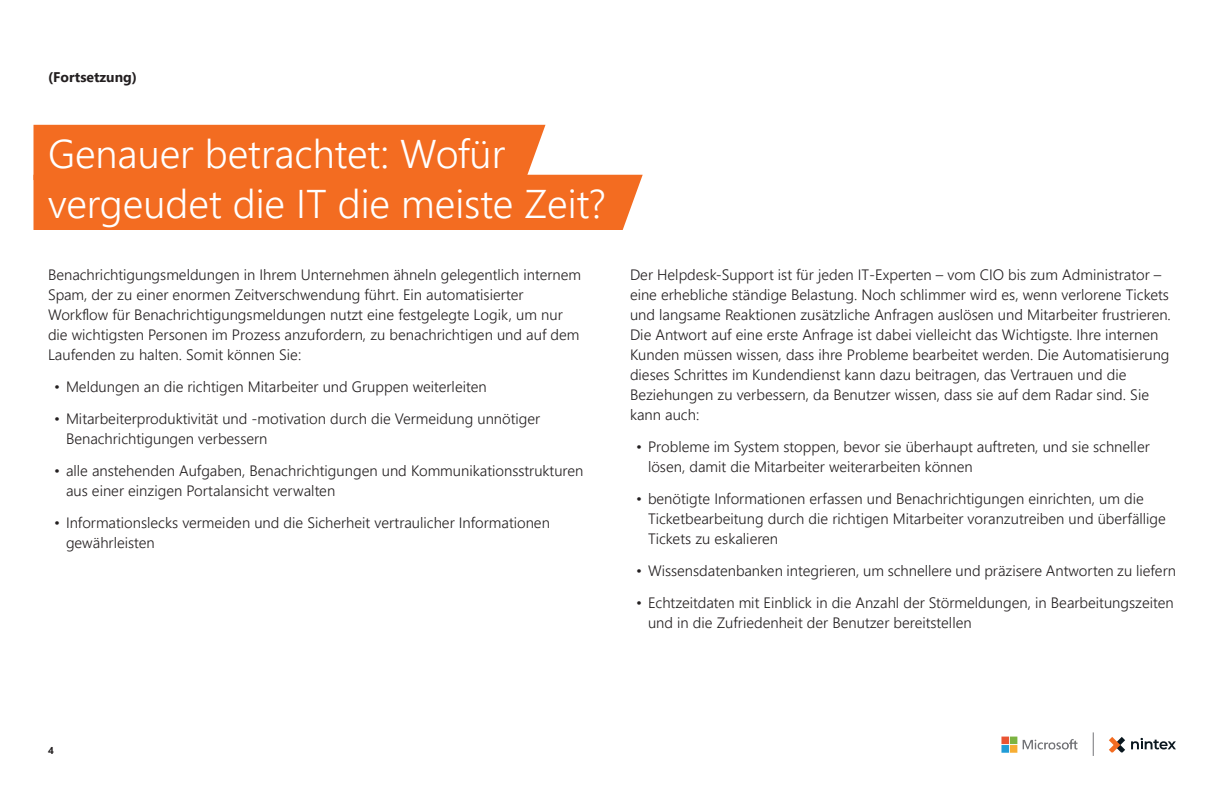
<style>
.page{position:relative;width:1224px;height:792px;background:#fff}
.page>*{position:absolute;margin:0;border:0;box-sizing:border-box;transform-origin:0 0}
.t1{font:300 40px/50px "Segoe UI";color:#fff}
.t2{font:300 15px/20px "Segoe UI";color:#231f20}
.t3{font:700 14px "Segoe UI";color:#231f20}
.t4{font:700 10px "Segoe UI";color:#231f20}
</style>
<div class="page">
<img style="left:1001px;top:732px;width:92px;height:24px">
<svg style="left:1109px;top:737px;width:16px;height:15px"></svg>
<svg style="left:1131px;top:738px;width:45px;height:11px"></svg>
<svg style="left:1093px;top:732px;width:1px;height:24px"></svg>
<svg style="left:34px;top:125px;width:609px;height:105px;background:#f47934"></svg>
<p class="t3" style="left:48px;top:64px;width:91px">(Fortsetzung)</p>
<h1 class="t1" style="left:48px;top:125px;width:559px">Genauer betrachtet: Wofür vergeudet die IT die meiste Zeit?</h1>
<p class="t2" style="left:48px;top:263px;width:535px">Benachrichtigungsmeldungen in Ihrem Unternehmen ähneln gelegentlich internem Spam, der zu einer enormen Zeitverschwendung führt. Ein automatisierter Workflow für Benachrichtigungsmeldungen nutzt eine festgelegte Logik, um nur die wichtigsten Personen im Prozess anzufordern, zu benachrichtigen und auf dem Laufenden zu halten. Somit können Sie:</p>
<p class="t2" style="left:54px;top:375px;width:434px">• Meldungen an die richtigen Mitarbeiter und Gruppen weiterleiten</p>
<p class="t2" style="left:66px;top:407px;width:476px;text-indent:-12px">• Mitarbeiterproduktivität und -motivation durch die Vermeidung unnötiger<br>Benachrichtigungen verbessern</p>
<p class="t2" style="left:66px;top:459px;width:519px;text-indent:-12px">• alle anstehenden Aufgaben, Benachrichtigungen und Kommunikationsstrukturen aus einer einzigen Portalansicht verwalten</p>
<p class="t2" style="left:66px;top:511px;width:485px;text-indent:-12px">• Informationslecks vermeiden und die Sicherheit vertraulicher Informationen gewährleisten</p>
<p class="t2" style="left:630px;top:263px;width:542px">Der Helpdesk-Support ist für jeden IT-Experten – vom CIO bis zum Administrator – eine erhebliche ständige Belastung. Noch schlimmer wird es, wenn verlorene Tickets und langsame Reaktionen zusätzliche Anfragen auslösen und Mitarbeiter frustrieren.<br>Die Antwort auf eine erste Anfrage ist dabei vielleicht das Wichtigste. Ihre internen Kunden müssen wissen, dass ihre Probleme bearbeitet werden. Die Automatisierung dieses Schrittes im Kundendienst kann dazu beitragen, das Vertrauen und die Beziehungen zu verbessern, da Benutzer wissen, dass sie auf dem Radar sind. Sie kann auch:</p>
<p class="t2" style="left:648px;top:435px;width:503px;text-indent:-12px">• Probleme im System stoppen, bevor sie überhaupt auftreten, und sie schneller lösen, damit die Mitarbeiter weiterarbeiten können</p>
<p class="t2" style="left:648px;top:487px;width:519px;text-indent:-12px">• benötigte Informationen erfassen und Benachrichtigungen einrichten, um die<br>Ticketbearbeitung durch die richtigen Mitarbeiter voranzutreiben und überfällige<br>Tickets zu eskalieren</p>
<p class="t2" style="left:636px;top:559px;width:541px">• Wissensdatenbanken integrieren, um schnellere und präzisere Antworten zu liefern</p>
<p class="t2" style="left:648px;top:591px;width:527px;text-indent:-12px">• Echtzeitdaten mit Einblick in die Anzahl der Störmeldungen, in Bearbeitungszeiten und in die Zufriedenheit der Benutzer bereitstellen</p>
<p class="t4" style="left:48px;top:741px;width:7px">4</p>
</div>
